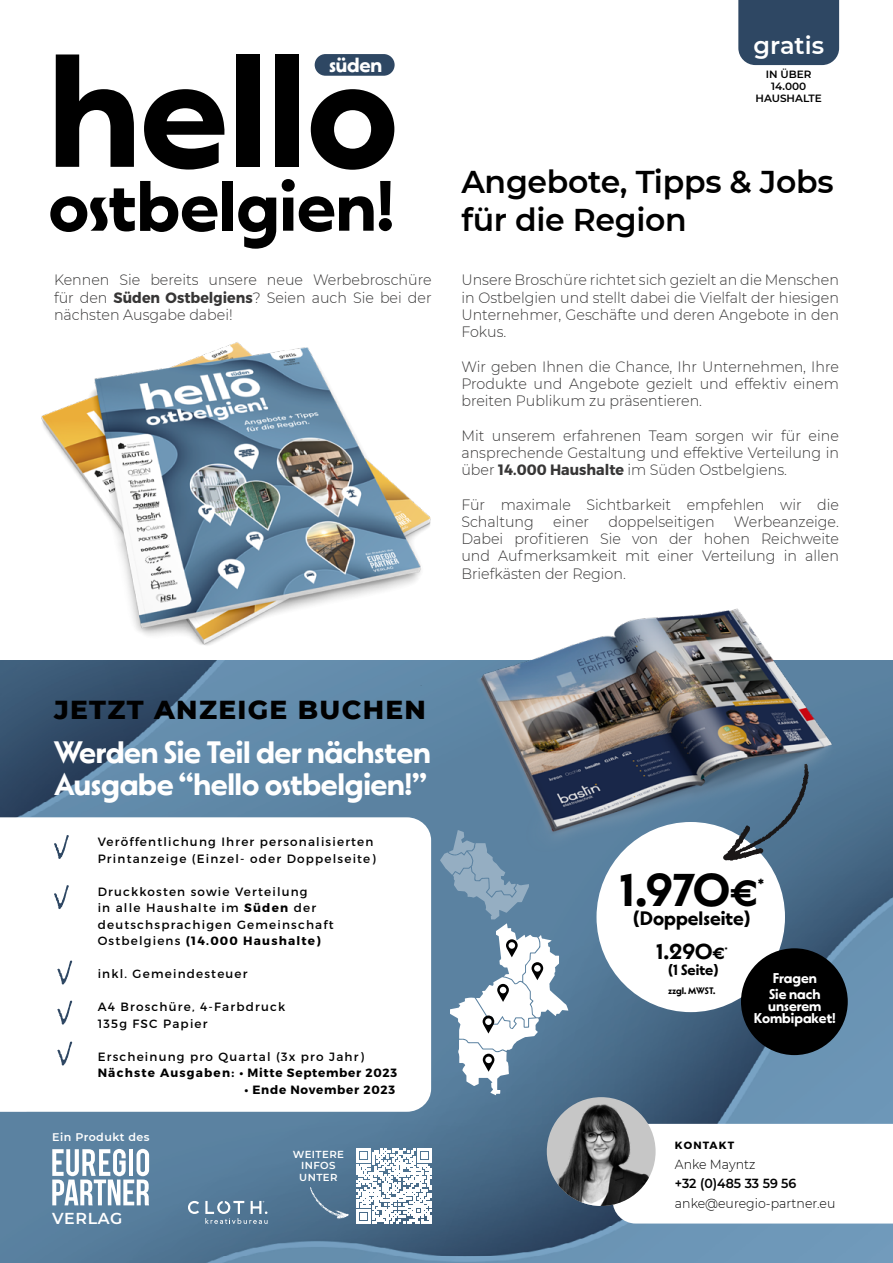
<style>
.page{position:relative;width:893px;height:1263px;background:#fff}
.page>*{position:absolute;margin:0;border:0;box-sizing:border-box;transform-origin:0 0}
.t1{font:700 160.5px "Marseille";color:#000}
.t2{font:700 71.1px "Marseille";color:#000}
.t3{font:700 45.9px "Marseille";color:#000}
.t4{font:600 31.5px/37.8px "Montserrat";letter-spacing:-.01em;color:#000}
.t5{font:700 31.05px/32px "Marseille";letter-spacing:-.01em;color:#fff}
.t6{font:800 26.55px "Montserrat";letter-spacing:.05em;color:#000}
.t7{font:600 24px "Montserrat";color:#fff}
.t8{font:700 21.6px "Marseille";color:#000}
.t9{font:700 20.55px "Marseille";letter-spacing:-.01em;color:#fff}
.t10{font:700 19.5px "Marseille";color:#000}
.t11{font:600 15.9px "Montserrat";letter-spacing:.04em;color:#fff}
.t12{font:300 15px/17.2px "Montserrat";color:#373636;text-align:justify;scale:.95 1}
.t13{font:700 14.85px "Marseille";color:#000}
.t14{font:700 14.1px/15.5px "Marseille";color:#fff}
.t15{font:300 13.2px "Montserrat";color:#000;scale:.95 1}
.t16{font:600 13.2px "Montserrat";color:#000;scale:.95 1}
.t17{font:12px/16.5px "Montserrat";letter-spacing:.1em;color:#000}
.t18{font:700 12px "Montserrat";letter-spacing:.06em;color:#000}
.t19{font:600 11.1px "Montserrat";letter-spacing:.04em;color:#fff}
.t20{font:600 10.5px/12px "Montserrat";color:#000;text-align:center}
.t21{font:700 10.5px "Montserrat";letter-spacing:.11em;color:#000}
.t22{font:600 10.2px/11.6px "Montserrat";letter-spacing:.04em;color:#fff;text-align:center}
.t23{font:700 9.45px "Marseille";color:#000}
.s1{font-weight:700}
.s2{font-size:36.6px}
.s3{font-size:16.2px}
</style>
<div class="page">
<img style="left:0;top:660px;width:893px;height:603px">
<div style="left:738px;top:0;width:101px;height:65px;background:#2e4763"></div>
<div style="left:315px;top:54px;width:80px;height:22px;background:#2e4763;border-radius:11px"></div>
<div style="left:596px;top:822px;width:189px;height:190px;background:#fff;border-radius:50%"></div>
<svg style="left:440px;top:866px;width:128px;height:229px"></svg>
<svg style="left:52px;top:1149px;width:97px;height:56px"></svg>
<svg style="left:356px;top:1148px;width:75px;height:75px"></svg>
<svg style="left:310px;top:1187px;width:39px;height:33px"></svg>
<svg style="left:613px;top:1124px;width:280px;height:99px"></svg>
<img style="left:547px;top:1097px;width:109px;height:109px;border-radius:54px">
<svg style="left:188px;top:1201px;width:11px;height:13px"></svg>
<svg style="left:205px;top:1201px;width:63px;height:23px"></svg>
<img style="left:41px;top:342px;width:390px;height:303px">
<img style="left:436px;top:608px;width:440px;height:258px">
<div style="left:741px;top:948px;width:107px;height:107px;background:#000;border-radius:50%"></div>
<svg style="left:0;top:817px;width:431px;height:295px"></svg>
<svg style="left:54px;top:835px;width:15px;height:24px"></svg>
<svg style="left:54px;top:885px;width:15px;height:24px"></svg>
<svg style="left:57px;top:960px;width:15px;height:24px"></svg>
<svg style="left:57px;top:1000px;width:15px;height:25px"></svg>
<svg style="left:57px;top:1041px;width:15px;height:24px"></svg>
<h3 class="t7" style="left:753px;top:28px;width:72px">gratis</h3>
<p class="t20" style="left:755px;top:68px;width:68px">IN ÜBER<br>14.000<br>HAUSHALTE</p>
<h1 class="t1" style="left:49px;top:8px;width:351px">hello</h1>
<h2 class="t2" style="left:49px;top:161px;width:347px">ostbelgien!</h2>
<h3 class="t4" style="left:461px;top:161px;width:374px">Angebote, Tipps &amp; Jobs für die Region</h3>
<h3 class="t9" style="left:329px;top:51px;width:55px">süden</h3>
<p class="t12" style="left:54px;top:271px;width:399px">Kennen Sie bereits unsere neue Werbebroschüre für den <span class="s1">Süden Ostbelgiens</span>? Seien auch Sie bei der nächsten Ausgabe dabei!</p>
<p class="t12" style="left:461px;top:271px;width:399px">Unsere Broschüre richtet sich gezielt an die Menschen in Ostbelgien und stellt dabei die Vielfalt der hiesigen Unternehmer, Geschäfte und deren Angebote in den Fokus.</p>
<p class="t12" style="left:461px;top:357px;width:399px">Wir geben Ihnen die Chance, Ihr Unternehmen, Ihre Produkte und Angebote gezielt und effektiv einem breiten Publikum zu präsentieren.</p>
<p class="t12" style="left:461px;top:426px;width:399px">Mit unserem erfahrenen Team sorgen wir für eine ansprechende Gestaltung und effektive Verteilung in über <span class="s1">14.000 Haushalte</span> im Süden Ostbelgiens.</p>
<p class="t12" style="left:461px;top:495px;width:399px">Für maximale Sichtbarkeit empfehlen wir die<br>Schaltung</p>
<p class="t12" style="left:461px;top:512px;width:399px;text-indent:273px">Werbeanzeige.<br>Dabei profitieren Sie von der hohen Reichweite und Aufmerksamkeit mit einer Verteilung in allen Briefkästen der Region.</p>
<p class="t12" style="left:553px;top:512px;width:39px">einer</p>
<p class="t12" style="left:608px;top:512px;width:113px">doppelseitigen</p>
<h3 class="t6" style="left:54px;top:690px;width:374px">JETZT ANZEIGE BUCHEN</h3>
<h3 class="t5" style="left:54px;top:737px;width:378px">Werden Sie Teil der nächsten<br>Ausgabe “hello ostbelgien!”</h3>
<p class="t17" style="left:98px;top:833px;width:280px">Veröffentlichung Ihrer personalisierten<br>Printanzeige (Einzel- oder Doppelseite)</p>
<p class="t17" style="left:98px;top:883px;width:238px">Druckkosten sowie Verteilung<br>in alle Haushalte im <span class="s1">Süden</span> der deutschsprachigen Gemeinschaft<br>Ostbelgiens <span class="s1">(14.000 Haushalte)</span></p>
<p class="t17" style="left:98px;top:965px;width:151px">inkl. Gemeindesteuer</p>
<p class="t17" style="left:98px;top:998px;width:189px">A4 Broschüre, 4-Farbdruck<br>135g FSC Papier</p>
<p class="t17" style="left:98px;top:1048px;width:268px">Erscheinung pro Quartal (3x pro Jahr)</p>
<p class="t18" style="left:98px;top:1065px;width:301px">Nächste Ausgaben: • Mitte September 2023</p>
<p class="t18" style="left:244px;top:1082px;width:152px">• Ende November 2023</p>
<p class="t19" style="left:52px;top:1129px;width:99px">Ein Produkt des</p>
<p class="t11" style="left:52px;top:1207px;width:72px">VERLAG</p>
<p class="t22" style="left:293px;top:1148px;width:53px">WEITERE<br>INFOS<br>UNTER</p>
<h3 class="t3" style="left:619px;top:861px;width:146px">1.970<span class="s2">€</span><sup>*</sup></h3>
<h3 class="t10" style="left:633px;top:905px;width:118px">(Doppelseite)</h3>
<h3 class="t8" style="left:656px;top:938px;width:73px">1.290<span class="s3">€</span><sup>*</sup></h3>
<p class="t13" style="left:668px;top:960px;width:51px">(1 Seite)</p>
<p class="t23" style="left:668px;top:984px;width:49px">zzgl. MWST.</p>
<p class="t14" style="left:769px;top:971px;width:53px">Fragen<br>Sie nach</p>
<p class="t14" style="left:754px;top:1000px;width:84px;line-height:12.3px;text-align:center">unserem<br>Kombipaket!</p>
<p class="t21" style="left:675px;top:1139px;width:61px">KONTAKT</p>
<p class="t15" style="left:675px;top:1155px;width:86px">Anke Mayntz</p>
<p class="t16" style="left:675px;top:1174px;width:129px">+32 (0)485 33 59 56</p>
<p class="t15" style="left:675px;top:1194px;width:170px">anke@euregio-partner.eu</p>
</div>
